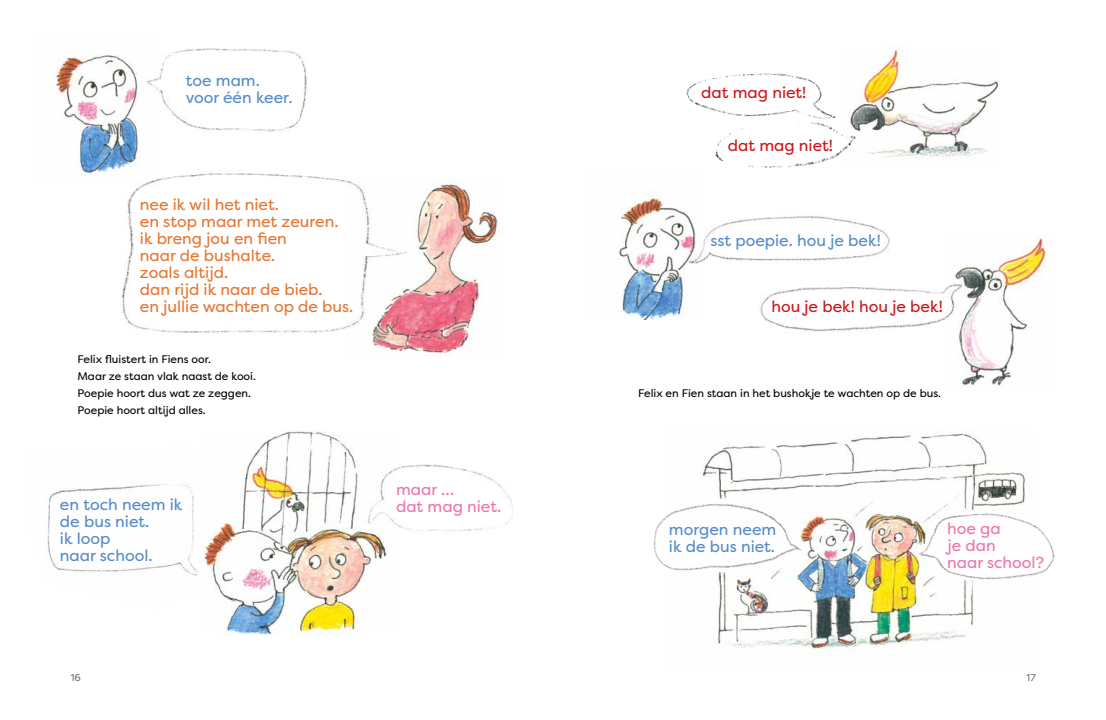
<style>
.page{position:relative;width:1106px;height:720px;background:#fff}
.page>*{position:absolute;margin:0;border:0;box-sizing:border-box;transform-origin:0 0}
.t1{font:16px/17px "Filson Pro";color:#e77632}
.t2{font:16px/17px "Filson Pro";color:#568cc9}
.t3{font:16px "Filson Pro";color:#cb181a}
.t4{font:16px/17px "Filson Pro";color:#ee76ab}
.t5{font:11px/17px "Filson Pro";color:#000}
.t6{font:10px "Filson Pro";color:#706f6f}
</style>
<div class="page">
<img style="left:47px;top:484px;width:151px;height:92px">
<img style="left:56px;top:55px;width:80px;height:127px">
<img style="left:371px;top:179px;width:129px;height:175px">
<img style="left:198px;top:431px;width:189px;height:204px">
<img style="left:702px;top:433px;width:323px;height:218px">
<img style="left:616px;top:48px;width:430px;height:338px">
<img style="left:900px;top:490px;width:155px;height:161px">
<img style="left:653px;top:482px;width:159px;height:110px">
<img style="left:108px;top:164px;width:338px;height:177px">
<img style="left:116px;top:48px;width:191px;height:111px">
<img style="left:658px;top:53px;width:193px;height:89px">
<img style="left:660px;top:88px;width:233px;height:105px">
<img style="left:358px;top:461px;width:156px;height:84px">
<h1 class="t2" style="left:186px;top:71px;width:108px">toe mam. voor één keer.</h1>
<h1 class="t1" style="left:140px;top:196px;width:215px">nee ik wil het niet.<br>en stop maar met zeuren. ik breng jou en fien<br>naar de bushalte.<br>zoals altijd.<br>dan rijd ik naar de bieb.<br>en jullie wachten op de bus.</h1>
<p class="t5" style="left:77px;top:350px;width:180px">Felix fluistert in Fiens oor.<br>Maar ze staan vlak naast de kooi.<br>Poepie hoort dus wat ze zeggen.<br>Poepie hoort altijd alles.</p>
<h1 class="t2" style="left:60px;top:495px;width:124px">en toch neem ik de bus niet.<br>ik loop<br>naar school.</h1>
<h1 class="t4" style="left:396px;top:480px;width:107px">maar …<br>dat mag niet.</h1>
<h1 class="t3" style="left:701px;top:82px;width:107px">dat mag niet!</h1>
<h1 class="t3" style="left:727px;top:135px;width:107px">dat mag niet!</h1>
<h1 class="t2" style="left:710px;top:232px;width:172px">sst poepie. hou je bek!</h1>
<h1 class="t3" style="left:771px;top:296px;width:173px">hou je bek! hou je bek!</h1>
<p class="t5" style="left:638px;top:384px;width:304px">Felix en Fien staan in het bushokje te wachten op de bus.</p>
<h1 class="t2" style="left:669px;top:520px;width:109px">morgen neem ik de bus niet.</h1>
<h1 class="t4" style="left:947px;top:519px;width:98px">hoe ga<br>je dan<br>naar school?</h1>
<p class="t6" style="left:71px;top:671px;width:12px">16</p>
<p class="t6" style="left:1026px;top:671px;width:11px">17</p>
</div>
